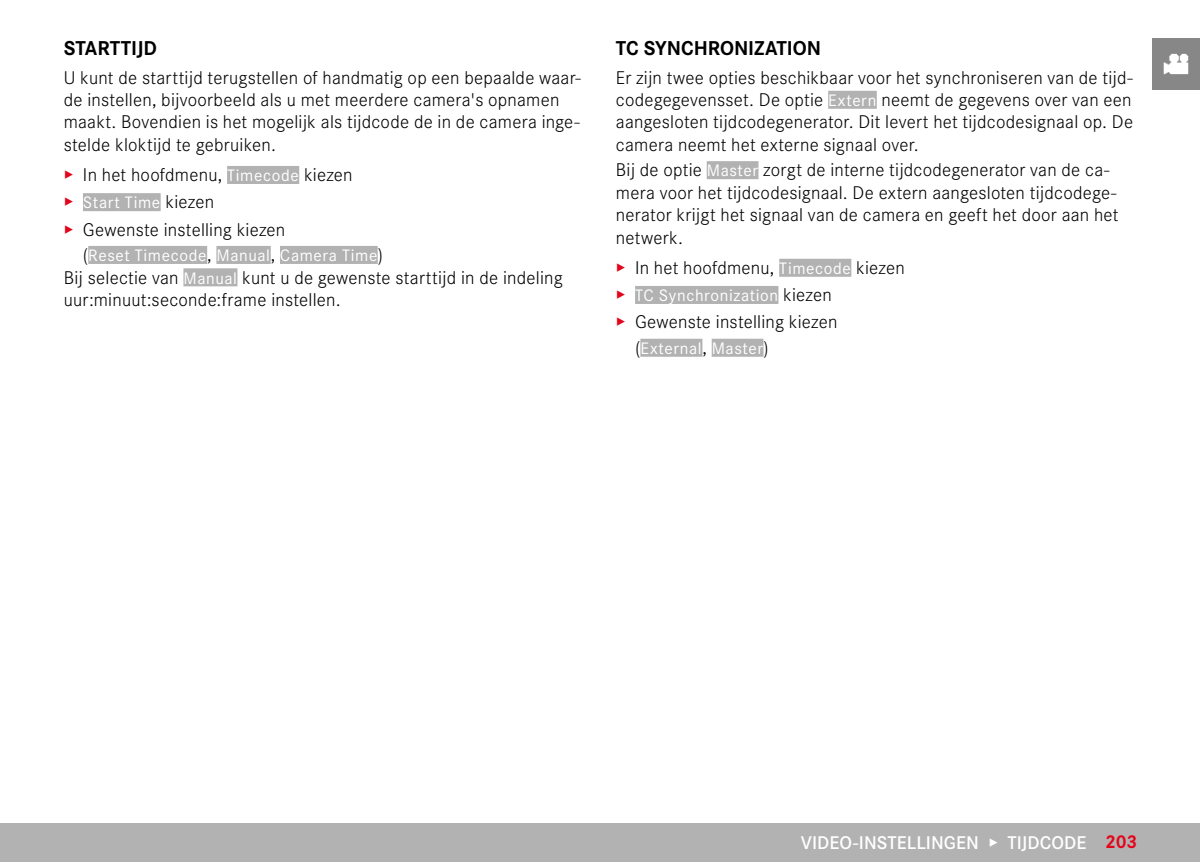
<style>
.page{position:relative;width:1200px;height:862px;background:#fff}
.page>*{position:absolute;margin:0;border:0;box-sizing:border-box;transform-origin:0 0}
.Heading____Heading_02{font:700 20.7px "Corporate S";letter-spacing:-.005em;color:#000}
.Text____Body_Text{font:300 19.12px/22.3px "Corporate S";letter-spacing:.01em;color:#000}
.t1{font:600 19.12px "Corporate S";letter-spacing:.005em;color:#fff}
.Text____Einzug_3_mm{font:17.32px "Corporate S";letter-spacing:.035em;color:#fff}
.s1{color:#e3051b}
.s2{font-weight:400;font-size:17.32px;color:#fff}
.s3{font-weight:300;font-size:19.12px;color:#e3051b}
.s4{font-weight:300;font-size:19.12px;color:#000}
.s5{font-weight:700;color:#e3051b}
</style>
<div class="page">
<div style="left:0;top:823px;width:1199px;height:38px;background:#b3b2b2"></div>
<div style="left:1151px;top:38px;width:48px;height:51px;background:#878787"></div>
<img style="left:1163px;top:53px;width:26px;height:21px">
<div style="left:227px;top:166px;width:72px;height:18px;background:#b3b2b2"></div>
<div style="left:83px;top:193px;width:78px;height:18px;background:#b3b2b2"></div>
<div style="left:88px;top:246px;width:119px;height:18px;background:#b3b2b2"></div>
<div style="left:216px;top:246px;width:55px;height:18px;background:#b3b2b2"></div>
<div style="left:280px;top:246px;width:97px;height:18px;background:#b3b2b2"></div>
<div style="left:183px;top:268px;width:54px;height:18px;background:#b3b2b2"></div>
<div style="left:828px;top:91px;width:48px;height:18px;background:#b3b2b2"></div>
<div style="left:706px;top:161px;width:52px;height:18px;background:#b3b2b2"></div>
<div style="left:779px;top:258px;width:72px;height:18px;background:#b3b2b2"></div>
<div style="left:635px;top:286px;width:143px;height:18px;background:#b3b2b2"></div>
<div style="left:640px;top:338px;width:62px;height:18px;background:#b3b2b2"></div>
<div style="left:711px;top:338px;width:52px;height:18px;background:#b3b2b2"></div>
<p class="Heading____Heading_02" style="left:64px;top:32px;width:95px">STARTTIJD</p>
<p class="Text____Body_Text" style="left:64px;top:65px;width:518px">U kunt de starttijd terugstellen of handmatig op een bepaalde waar&shy;de instellen, bijvoorbeeld als u met meerdere camera's opnamen maakt. Bovendien is het mogelijk als tijdcode de in de camera inge&shy;stelde kloktijd te gebruiken.</p>
<p class="Text____Body_Text" style="left:64px;top:162px;width:290px"><span class="s1">▸</span> In het hoofdmenu, <span class="s2">Timecode</span> kiezen</p>
<p class="Text____Einzug_3_mm" style="left:64px;top:190px;width:152px"><span class="s3">▸</span> Start Time <span class="s4">kiezen</span></p>
<p class="Text____Body_Text" style="left:64px;top:217px;width:223px"><span class="s1">▸</span> Gewenste instelling kiezen</p>
<p class="Text____Einzug_3_mm" style="left:83px;top:243px;width:301px"><span class="s4">(</span>Reset Timecode<span class="s4">,</span> Manual<span class="s4">,</span> Camera Time<span class="s4">)</span></p>
<p class="Text____Body_Text" style="left:64px;top:265px;width:500px">Bij selectie van <span class="s2">Manual</span> kunt u de gewenste starttijd in de indeling uur:minuut:seconde:frame instellen.</p>
<p class="Heading____Heading_02" style="left:615px;top:32px;width:206px">TC SYNCHRONIZATION</p>
<p class="Text____Body_Text" style="left:615px;top:65px;width:518px;text-align:justify">Er zijn twee opties beschikbaar voor het synchroniseren van de tijd&shy;codegegevensset. De optie <span class="s2">Extern</span> neemt de gegevens over van een aangesloten tijdcodegenerator. Dit levert het tijdcodesignaal op. De camera neemt het externe signaal over.</p>
<p class="Text____Body_Text" style="left:615px;top:158px;width:504px">Bij de optie <span class="s2">Master</span> zorgt de interne tijdcodegenerator van de ca&shy;mera voor het tijdcodesignaal. De extern aangesloten tijdcodege&shy;nerator krijgt het signaal van de camera en geeft het door aan het netwerk.</p>
<p class="Text____Body_Text" style="left:615px;top:255px;width:290px"><span class="s1">▸</span> In het hoofdmenu, <span class="s2">Timecode</span> kiezen</p>
<p class="Text____Einzug_3_mm" style="left:615px;top:282px;width:217px"><span class="s3">▸</span> TC Synchronization <span class="s4">kiezen</span></p>
<p class="Text____Body_Text" style="left:615px;top:309px;width:223px"><span class="s1">▸</span> Gewenste instelling kiezen</p>
<p class="Text____Einzug_3_mm" style="left:635px;top:335px;width:135px"><span class="s4">(</span>External<span class="s4">,</span> Master<span class="s4">)</span></p>
<p class="t1" style="left:800px;top:827px;width:338px">VIDEO-INSTELLINGEN ▸ TIJDCODE <span class="s5">203</span></p>
</div>
